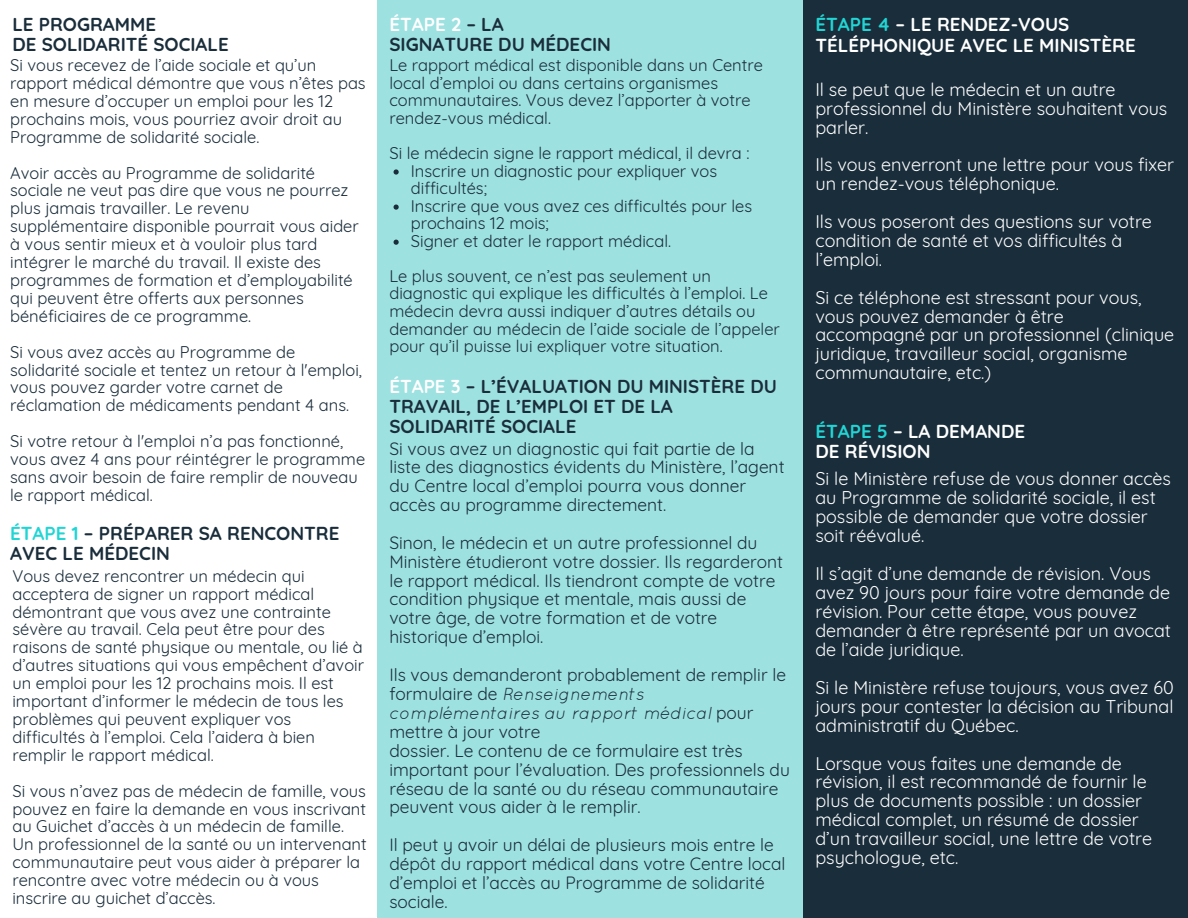
<style>
.page{position:relative;width:1188px;height:918px;background:#fff}
.page>*{position:absolute;margin:0;border:0;box-sizing:border-box;transform-origin:0 0}
.t1{font:700 18.75px/20.2px "Quicksand";color:#1a2d3b}
.t2{font:700 18.75px/20.2px "Quicksand";color:#fff}
.t3{font:18px/18.9px "Quicksand";color:#fff}
.t4{font:17.4px/18.9px "Quicksand";color:#1a2d3b}
.t5{font:16.5px/17.9px "Quicksand";color:#1a2d3b}
.s1{color:#fff}
.s2{color:#22d5d4}
.s3{font-style:italic}
</style>
<div class="page">
<div style="left:378px;top:0;width:425px;height:918px;background:#9ee1e1"></div>
<div style="left:803px;top:0;width:385px;height:918px;background:#1a2d3b"></div>
<svg style="left:394px;top:169px;width:5px;height:6px"></svg>
<svg style="left:394px;top:205px;width:5px;height:5px"></svg>
<svg style="left:394px;top:240px;width:5px;height:5px"></svg>
<p class="t1" style="left:12px;top:14px;width:218px">LE PROGRAMME<br>DE SOLIDARITÉ SOCIALE</p>
<p class="t1" style="left:389px;top:14px;width:223px"><span class="s1">ÉTAPE 2</span> – LA<br>SIGNATURE DU MÉDECIN</p>
<p class="t5" style="left:10px;top:56px;width:357px">Si vous recevez de l’aide sociale et qu’un rapport médical démontre que vous n’êtes pas en mesure d’occuper un emploi pour les 12 prochains mois, vous pourriez avoir droit au Programme de solidarité sociale.</p>
<p class="t5" style="left:10px;top:163px;width:350px">Avoir accès au Programme de solidarité sociale ne veut pas dire que vous ne pourrez plus jamais travailler. Le revenu supplémentaire disponible pourrait vous aider à vous sentir mieux et à vouloir plus tard intégrer le marché du travail. Il existe des programmes de formation et d’employabilité qui peuvent être offerts aux personnes bénéficiaires de ce programme.</p>
<p class="t5" style="left:10px;top:343px;width:353px">Si vous avez accès au Programme de solidarité sociale et tentez un retour à l'emploi, vous pouvez garder votre carnet de réclamation de médicaments pendant 4 ans.</p>
<p class="t5" style="left:10px;top:432px;width:356px">Si votre retour à l'emploi n’a pas fonctionné, vous avez 4 ans pour réintégrer le programme sans avoir besoin de faire remplir de nouveau le rapport médical.</p>
<p class="t1" style="left:10px;top:523px;width:331px"><span class="s2">ÉTAPE 1</span> – PRÉPARER SA RENCONTRE<br>AVEC LE MÉDECIN</p>
<p class="t5" style="left:12px;top:567px;width:353px">Vous devez rencontrer un médecin qui acceptera de signer un rapport médical démontrant que vous avez une contrainte sévère au travail. Cela peut être pour des raisons de santé physique ou mentale, ou lié à d’autres situations qui vous empêchent d’avoir un emploi pour les 12 prochains mois. Il est important d’informer le médecin de tous les problèmes qui peuvent expliquer vos difficultés à l’emploi. Cela l’aidera à bien remplir le rapport médical.</p>
<p class="t5" style="left:12px;top:782px;width:356px">Si vous n’avez pas de médecin de famille, vous pouvez en faire la demande en vous inscrivant au Guichet d’accès à un médecin de famille.<br>Un professionnel de la santé ou un intervenant communautaire peut vous aider à préparer la rencontre avec votre médecin ou à vous inscrire au guichet d’accès.</p>
<p class="t5" style="left:389px;top:56px;width:375px">Le rapport médical est disponible dans un Centre local d’emploi ou dans certains organismes communautaires. Vous devez l’apporter à votre rendez-vous médical.</p>
<p class="t5" style="left:389px;top:144px;width:362px">Si le médecin signe le rapport médical, il devra :</p>
<p class="t5" style="left:411px;top:162px;width:343px">Inscrire un diagnostic pour expliquer vos difficultés;<br>Inscrire que vous avez ces difficultés pour les prochains 12 mois;<br>Signer et dater le rapport médical.</p>
<p class="t5" style="left:389px;top:267px;width:392px">Le plus souvent, ce n’est pas seulement un diagnostic qui explique les difficultés à l’emploi. Le médecin devra aussi indiquer d’autres détails ou demander au médecin de l’aide sociale de l’appeler pour qu’il puisse lui expliquer votre situation.</p>
<p class="t1" style="left:389px;top:376px;width:389px"><span class="s1">ÉTAPE 3</span> – L’ÉVALUATION DU MINISTÈRE DU<br>TRAVAIL, DE L’EMPLOI ET DE LA<br>SOLIDARITÉ SOCIALE</p>
<p class="t4" style="left:389px;top:439px;width:397px">Si vous avez un diagnostic qui fait partie de la liste des diagnostics évidents du Ministère, l’agent du Centre local d’emploi pourra vous donner accès au programme directement.</p>
<p class="t4" style="left:389px;top:533px;width:395px">Sinon, le médecin et un autre professionnel du Ministère étudieront votre dossier. Ils regarderont le rapport médical. Ils tiendront compte de votre condition physique et mentale, mais aussi de votre âge, de votre formation et de votre historique d’emploi.</p>
<p class="t4" style="left:389px;top:665px;width:402px">Ils vous demanderont probablement de remplir le formulaire de <span class="s3">Renseignements complémentaires au rapport médical</span> pour mettre à jour votre<br>dossier. Le contenu de ce formulaire est très important pour l’évaluation. Des professionnels du réseau de la santé ou du réseau communautaire peuvent vous aider à le remplir.</p>
<p class="t4" style="left:389px;top:835px;width:398px">Il peut y avoir un délai de plusieurs mois entre le dépôt du rapport médical dans votre Centre local d’emploi et l’accès au Programme de solidarité sociale.</p>
<p class="t2" style="left:815px;top:14px;width:322px"><span class="s2">ÉTAPE 4</span> – LE RENDEZ-VOUS<br>TÉLÉPHONIQUE AVEC LE MINISTÈRE</p>
<p class="t3" style="left:815px;top:80px;width:353px">Il se peut que le médecin et un autre professionnel du Ministère souhaitent vous parler.</p>
<p class="t3" style="left:815px;top:155px;width:360px">Ils vous enverront une lettre pour vous fixer un rendez-vous téléphonique.</p>
<p class="t3" style="left:815px;top:212px;width:338px">Ils vous poseront des questions sur votre condition de santé et vos difficultés à l’emploi.</p>
<p class="t3" style="left:815px;top:287px;width:360px">Si ce téléphone est stressant pour vous, vous pouvez demander à être accompagné par un professionnel (clinique juridique, travailleur social, organisme communautaire, etc.)</p>
<p class="t2" style="left:815px;top:420px;width:211px"><span class="s2">ÉTAPE 5</span> – LA DEMANDE<br>DE RÉVISION</p>
<p class="t3" style="left:815px;top:469px;width:357px">Si le Ministère refuse de vous donner accès au Programme de solidarité sociale, il est possible de demander que votre dossier soit réévalué.</p>
<p class="t3" style="left:815px;top:564px;width:357px">Il s’agit d’une demande de révision. Vous avez 90 jours pour faire votre demande de révision. Pour cette étape, vous pouvez demander à être représenté par un avocat de l’aide juridique.</p>
<p class="t3" style="left:815px;top:677px;width:360px;text-align:justify">Si le Ministère refuse toujours, vous avez 60 jours pour contester la décision au Tribunal administratif du Québec.</p>
<p class="t3" style="left:815px;top:753px;width:338px">Lorsque vous faites une demande de révision, il est recommandé de fournir le plus de documents possible : un dossier médical complet, un résumé de dossier d’un travailleur social, une lettre de votre psychologue, etc.</p>
</div>
